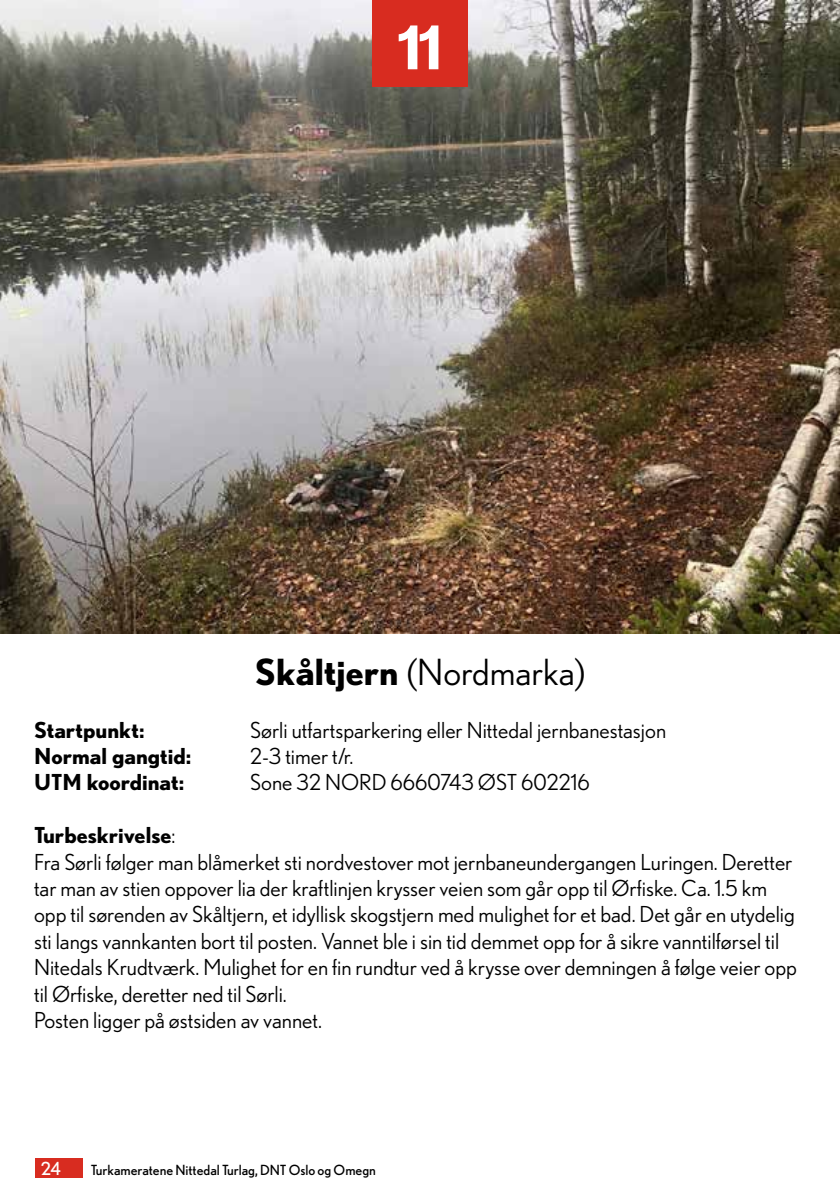
<style>
.page{position:relative;width:840px;height:1191px;background:#fff}
.page>*{position:absolute;margin:0;border:0;box-sizing:border-box;transform-origin:0 0}
.t1{font:700 60px "Nobel";color:#fff}
.t2{font:36px "Nobel";color:#000}
.t3{font:22px/26.4px "Nobel";color:#000}
.t4{font:700 22px "Nobel";color:#000}
.t5{font:18px "Nobel";color:#fff}
.t6{font:14px "Nobel";color:#000}
.s1{font-weight:700}
</style>
<div class="page">
<div style="left:35px;top:1158px;width:48px;height:19px;background:#d82c20"></div>
<img style="left:0;top:0;width:839px;height:633px">
<div style="left:372px;top:0;width:95px;height:86px;background:#d82c20"></div>
<h1 class="t1" style="left:397px;top:12px;width:46px">11</h1>
<h2 class="t2" style="left:255px;top:651px;width:331px"><span class="s1">Skåltjern</span> (Nordmarka)</h2>
<p class="t4" style="left:34px;top:716px;width:112px">Startpunkt:</p>
<p class="t3" style="left:250px;top:716px;width:417px">Sørli utfartsparkering eller Nittedal jernbanestasjon</p>
<p class="t4" style="left:34px;top:743px;width:159px">Normal gangtid:</p>
<p class="t3" style="left:250px;top:742px;width:104px">2-3 timer t/r.</p>
<p class="t4" style="left:34px;top:769px;width:152px">UTM koordinat:</p>
<p class="t3" style="left:250px;top:769px;width:341px">Sone 32 NORD 6660743 ØST 602216</p>
<p class="t3" style="left:34px;top:822px;width:763px"><span class="s1">Turbeskrivelse</span>:<br>Fra Sørli følger man blåmerket sti nordvestover mot jernbaneundergangen Luringen. Deretter tar man av stien oppover lia der kraftlinjen krysser veien som går opp til Ørfiske. Ca. 1.5 km opp til sørenden av Skåltjern, et idyllisk skogstjern med mulighet for et bad. Det går en utydelig sti langs vannkanten bort til posten. Vannet ble i sin tid demmet opp for å sikre vanntilførsel til Nitedals Krudtværk. Mulighet for en fin rundtur ved å krysse over demningen å følge veier opp til Ørfiske, deretter ned til Sørli.<br>Posten ligger på østsiden av vannet.</p>
<p class="t5" style="left:41px;top:1158px;width:22px">24</p>
<p class="t6" style="left:91px;top:1161px;width:286px">Turkameratene Nittedal Turlag, DNT Oslo og Omegn</p>
</div>
